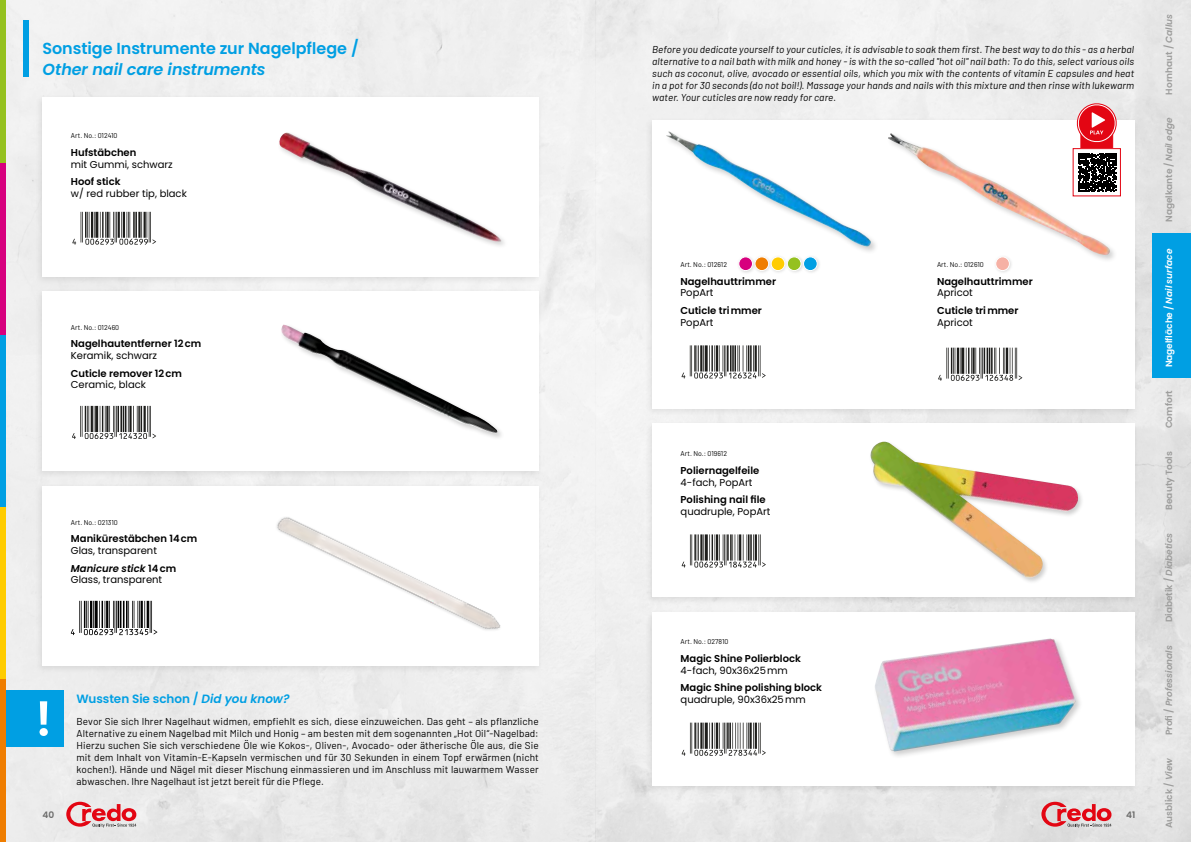
<style>
.page{position:relative;width:1191px;height:842px;background:#fff}
.page>*{position:absolute;margin:0;border:0;box-sizing:border-box;transform-origin:0 0}
.t1{font:600 16px "Poppins";letter-spacing:-.005em;color:#009fe3}
.t2{font:italic 600 16px "Poppins";letter-spacing:-.005em;color:#009fe3}
.t3{font:600 12px "Poppins";letter-spacing:-.005em;color:#009fe3}
.t4{font:10px/12px "Barlow";letter-spacing:.015em;color:#000;text-align:justify}
.t5{font:italic 10px/12px "Barlow";letter-spacing:.01em;color:#000;text-align:justify}
.t6{font:600 10px "Poppins";color:#000}
.t7{font:10px/17.7px "Poppins";color:#000}
.t8{font:600 9px "Poppins";color:#9d9d9c}
.t9{font:600 9px "Poppins";color:#fff}
.t10{font:italic 600 9px "Poppins";color:#9d9d9c}
.t11{font:600 9px "Poppins";color:#6b6b6a}
.t12{font:7px "Barlow";color:#000}
.s1{font-weight:600;font-style:italic}
.s2{font-weight:600}
.s3{font-style:italic}
.s4{font-style:normal}
</style>
<div class="page">
<img style="left:6px;top:0;width:1185px;height:842px">
<div style="left:35px;top:94px;width:508px;height:191px;background:#eaeaea"></div>
<div style="left:42px;top:97px;width:497px;height:180px;background:#fff"></div>
<div style="left:645px;top:608px;width:494px;height:186px;background:#000;opacity:.09"></div>
<div style="left:652px;top:612px;width:482px;height:173px;background:#fff"></div>
<div style="left:35px;top:288px;width:508px;height:191px;background:#ebebeb"></div>
<div style="left:42px;top:291px;width:497px;height:180px;background:#fff"></div>
<div style="left:35px;top:483px;width:508px;height:191px;background:#e8e8e8"></div>
<div style="left:42px;top:486px;width:497px;height:180px;background:#fff"></div>
<div style="left:645px;top:116px;width:494px;height:301px;background:#000;opacity:.09"></div>
<div style="left:652px;top:120px;width:482px;height:288px;background:#fff"></div>
<div style="left:645px;top:420px;width:494px;height:186px;background:#000;opacity:.09"></div>
<div style="left:652px;top:424px;width:482px;height:173px;background:#fff"></div>
<svg style="left:1041px;top:802px;width:70px;height:25px;background:#dc8d92"></svg>
<svg style="left:66px;top:802px;width:70px;height:25px;background:#e19296"></svg>
<svg style="left:72px;top:212px;width:84px;height:33px"></svg>
<svg style="left:72px;top:406px;width:84px;height:33px"></svg>
<svg style="left:683px;top:375px;width:83px;height:4px"></svg>
<svg style="left:681px;top:345px;width:84px;height:33px"></svg>
<svg style="left:938px;top:348px;width:84px;height:33px"></svg>
<div style="left:753px;top:255px;width:19px;height:19px;background:#f8f6f5"></div>
<div style="left:755px;top:257px;width:13px;height:14px;background:#ef7d00;border-radius:50%"></div>
<div style="left:754px;top:257px;width:15px;height:14px;border:1px solid #fff;border-radius:50%"></div>
<div style="left:736px;top:255px;width:20px;height:19px;background:#000;opacity:.15"></div>
<div style="left:739px;top:257px;width:13px;height:14px;background:#d7007e;border-radius:50%"></div>
<div style="left:738px;top:257px;width:14px;height:14px;border:1px solid #fff;border-radius:50%"></div>
<div style="left:785px;top:255px;width:20px;height:19px;background:#000;opacity:.15"></div>
<div style="left:787px;top:257px;width:14px;height:14px;background:#95c11f;border-radius:50%"></div>
<div style="left:787px;top:257px;width:14px;height:14px;border:1px solid #fff;border-radius:50%"></div>
<div style="left:769px;top:255px;width:20px;height:19px;background:#f8f8f7"></div>
<div style="left:771px;top:257px;width:14px;height:14px;background:#fc0;border-radius:50%"></div>
<div style="left:771px;top:257px;width:14px;height:14px;border:1px solid #fff;border-radius:50%"></div>
<div style="left:801px;top:255px;width:20px;height:19px;background:#000;opacity:.15"></div>
<div style="left:803px;top:257px;width:14px;height:14px;background:#009fe3;border-radius:50%"></div>
<div style="left:803px;top:257px;width:14px;height:14px;border:1px solid #fff;border-radius:50%"></div>
<svg style="left:681px;top:565px;width:75px;height:3px"></svg>
<svg style="left:682px;top:534px;width:84px;height:33px"></svg>
<svg style="left:682px;top:723px;width:84px;height:33px"></svg>
<div style="left:993px;top:255px;width:20px;height:19px;background:#000;opacity:.15"></div>
<div style="left:995px;top:257px;width:14px;height:14px;background:#f6b1a5;border-radius:50%"></div>
<div style="left:995px;top:257px;width:14px;height:14px;border:1px solid #fff;border-radius:50%"></div>
<div style="left:23px;top:20px;width:5px;height:56px;background:#009fe3"></div>
<svg style="left:1075px;top:102px;width:43px;height:29px"></svg>
<div style="left:0;top:691px;width:64px;height:56px;background:#009fe3"></div>
<svg style="left:39px;top:701px;width:9px;height:35px"></svg>
<svg style="left:71px;top:601px;width:86px;height:34px"></svg>
<div style="left:0;top:0;width:6px;height:163px;background:#95c11f"></div>
<div style="left:0;top:335px;width:6px;height:172px;background:#009fe3"></div>
<div style="left:0;top:507px;width:6px;height:172px;background:#fc0"></div>
<div style="left:0;top:679px;width:6px;height:163px;background:#ef7d00"></div>
<div style="left:0;top:163px;width:6px;height:172px;background:#d7007e"></div>
<img style="left:279px;top:133px;width:223px;height:109px">
<img style="left:281px;top:325px;width:217px;height:109px">
<img style="left:666px;top:131px;width:205px;height:116px">
<div style="left:886px;top:131px;width:232px;height:132px;background:#000;opacity:.2"></div>
<img style="left:887px;top:133px;width:223px;height:122px">
<div style="left:872px;top:636px;width:211px;height:123px;background:#000;opacity:.2"></div>
<img style="left:874px;top:638px;width:201px;height:113px">
<img style="left:277px;top:517px;width:224px;height:113px">
<img style="left:870px;top:442px;width:209px;height:139px">
<div style="left:1152px;top:233px;width:39px;height:144px;background:#009fe3"></div>
<h1 class="t1" style="left:43px;top:39px;width:318px">Sonstige Instrumente zur Nagelpflege /</h1>
<h1 class="t2" style="left:43px;top:60px;width:225px">Other nail care instruments</h1>
<p class="t12" style="left:71px;top:131px;width:48px">Art. No.: 012410</p>
<p class="t6" style="left:71px;top:147px;width:67px">Hufstäbchen</p>
<p class="t7" style="left:71px;top:155px;width:103px">mit Gummi, schwarz</p>
<p class="t6" style="left:71px;top:176px;width:51px">Hoof stick</p>
<p class="t7" style="left:71px;top:185px;width:117px">w/ red rubber tip, black</p>
<p class="t12" style="left:71px;top:322px;width:50px">Art. No.: 012460</p>
<p class="t6" style="left:71px;top:338px;width:132px">Nagelhautentferner 12cm</p>
<p class="t7" style="left:71px;top:347px;width:88px">Keramik, schwarz</p>
<p class="t6" style="left:71px;top:367px;width:113px">Cuticle remover 12cm</p>
<p class="t7" style="left:71px;top:376px;width:77px">Ceramic, black</p>
<p class="t12" style="left:71px;top:517px;width:49px">Art. No.: 021310</p>
<p class="t6" style="left:71px;top:533px;width:128px">Manikürestäbchen 14cm</p>
<p class="t7" style="left:71px;top:542px;width:107px">Glas, transparent<br><span class="s1">Manicure stick</span> <span class="s2">14cm</span></p>
<p class="t7" style="left:71px;top:571px;width:93px">Glass, transparent</p>
<p class="t5" style="left:652px;top:42px;width:483px">Before you dedicate yourself to your cuticles, it is advisable to soak them first. The best way to do this - as a herbal alternative to a nail bath with milk and honey - is with the so-called "hot oil" nail bath: To do this, select various oils such as coconut, olive, avocado or essential oils, which you mix with the contents of vitamin E capsules and heat in a pot for 30 seconds (do not boil!). Massage your hands and nails with this mixture and then rinse with lukewarm water. Your cuticles are now ready for care.</p>
<p class="t12" style="left:680px;top:260px;width:48px">Art. No.: 012612</p>
<p class="t6" style="left:680px;top:275px;width:97px">Nagelhauttrimmer</p>
<p class="t7" style="left:680px;top:284px;width:35px">PopArt</p>
<p class="t6" style="left:680px;top:305px;width:83px">Cuticle trimmer</p>
<p class="t7" style="left:680px;top:313px;width:35px">PopArt</p>
<p class="t12" style="left:680px;top:449px;width:48px">Art. No.: 019612</p>
<p class="t6" style="left:680px;top:465px;width:80px">Poliernagelfeile</p>
<p class="t7" style="left:680px;top:473px;width:74px">4-fach, PopArt</p>
<p class="t6" style="left:680px;top:494px;width:87px">Polishing nail file</p>
<p class="t7" style="left:680px;top:503px;width:91px">quadruple, PopArt</p>
<p class="t12" style="left:937px;top:260px;width:48px">Art. No.: 012610</p>
<p class="t6" style="left:937px;top:275px;width:97px">Nagelhauttrimmer</p>
<p class="t7" style="left:937px;top:284px;width:37px">Apricot</p>
<p class="t6" style="left:937px;top:305px;width:83px">Cuticle trimmer</p>
<p class="t7" style="left:937px;top:313px;width:37px">Apricot</p>
<p class="t12" style="left:680px;top:637px;width:49px">Art. No.: 027810</p>
<p class="t6" style="left:680px;top:653px;width:122px">Magic Shine Polierblock</p>
<p class="t7" style="left:680px;top:661px;width:109px">4-fach, 90x36x25mm</p>
<p class="t6" style="left:680px;top:682px;width:143px">Magic Shine polishing block</p>
<p class="t3" style="left:77px;top:692px;width:215px">Wussten Sie schon / <span class="s3">Did you know?</span></p>
<p class="t7" style="left:680px;top:691px;width:127px">quadruple, 90x36x25mm</p>
<p class="t4" style="left:77px;top:715px;width:464px">Bevor Sie sich Ihrer Nagelhaut widmen, empfiehlt es sich, diese einzuweichen. Das geht – als pflanzliche Alternative zu einem Nagelbad mit Milch und Honig – am besten mit dem sogenannten „Hot Oil“-Nagelbad:<br>Hierzu suchen Sie sich verschiedene Öle wie Kokos-, Oliven-, Avocado- oder ätherische Öle aus, die Sie mit dem Inhalt von Vitamin-E-Kapseln vermischen und für 30 Sekunden in einem Topf erwärmen (nicht kochen!). Hände und Nägel mit dieser Mischung einmassieren und im Anschluss mit lauwarmem Wasser abwaschen. Ihre Nagelhaut ist jetzt bereit für die Pflege.</p>
<p class="t11" style="left:43px;top:809px;width:13px">40</p>
<p class="t11" style="left:1126px;top:810px;width:11px">41</p>
<p class="t8" style="left:1163px;top:95px;width:82px;rotate:-90deg">Hornhaut / <span class="s3">Callus</span></p>
<p class="t8" style="left:1163px;top:222px;width:106px;rotate:-90deg">Nagelkante / <span class="s3">Nail edge</span></p>
<p class="t9" style="left:1163px;top:367px;width:120px;rotate:-90deg">Nagelfläche / <span class="s3">Nail surface</span></p>
<p class="t8" style="left:1163px;top:428px;width:40px;rotate:-90deg">Comfort</p>
<p class="t8" style="left:1163px;top:510px;width:60px;rotate:-90deg">Beauty Tools</p>
<p class="t8" style="left:1163px;top:622px;width:91px;rotate:-90deg">Diabetik / <span class="s3">Diabetics</span></p>
<p class="t10" style="left:1163px;top:735px;width:92px;rotate:-90deg"><span class="s4">Profi /</span> Professionals</p>
<p class="t8" style="left:1163px;top:828px;width:72px;rotate:-90deg">Ausblick / <span class="s3">View</span></p>
</div>
